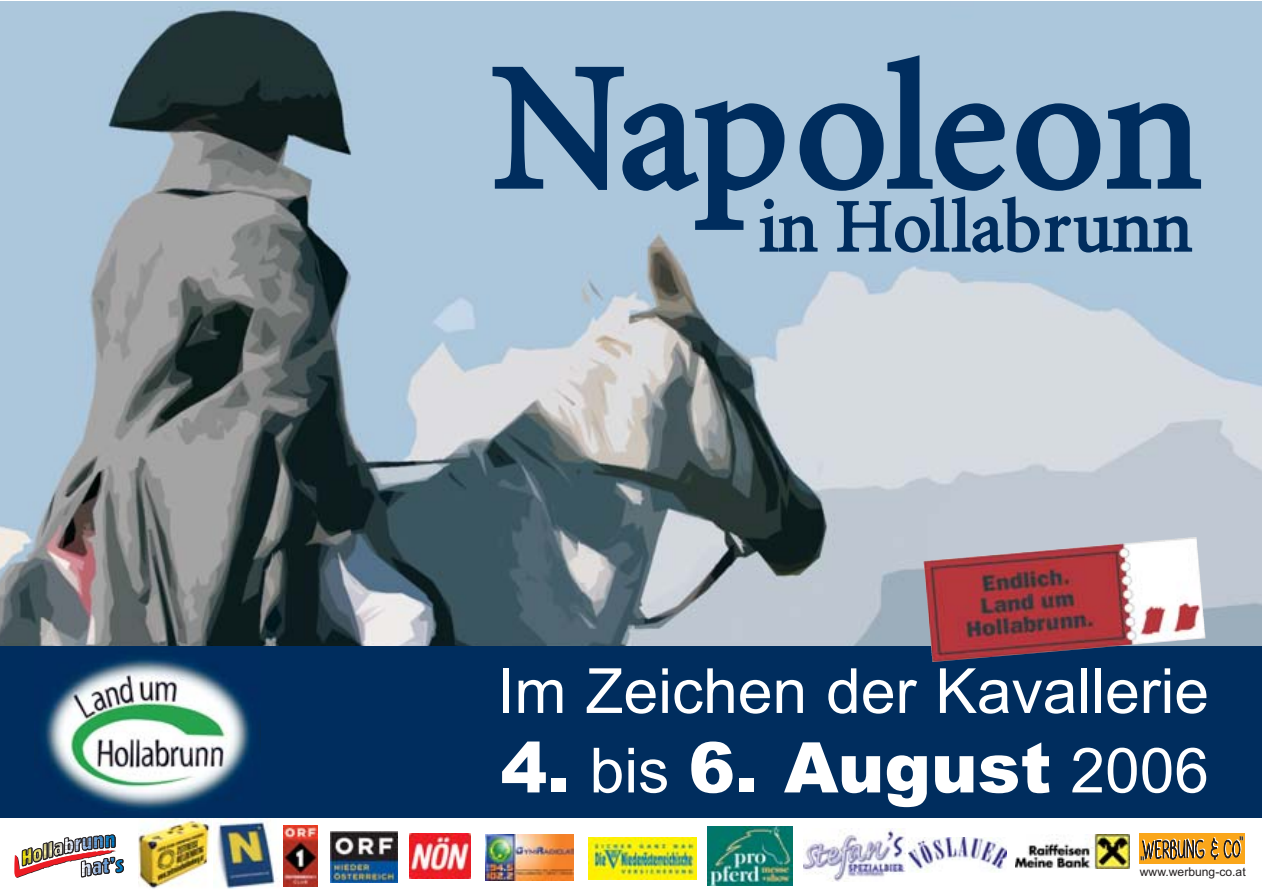
<style>
.page{position:relative;width:1263px;height:893px;background:#fff}
.page>*{position:absolute;margin:0;border:0;box-sizing:border-box;transform-origin:0 0}
.t1{font:179.1px "Minion";letter-spacing:-.005em;color:#002d5e}
.t2{font:74.4px "Minion";color:#002d5e}
.t3{font:900 69.9px "Arial";color:#fff}
.t4{font:62.4px "Arial";color:#fff}
.t5{font:12.3px "Comics Car Toon";color:#fff}
.t6{font:12px "Arial";color:#231f20}
.s1{font-weight:400;font-size:62.4px}
</style>
<div class="page">
<img style="left:0;top:2px;width:1261px;height:644px">
<div style="left:0;top:646px;width:1261px;height:172px;background:#002d5e"></div>
<img style="left:45px;top:658px;width:206px;height:152px">
<img style="left:923px;top:551px;width:282px;height:111px">
<img style="left:14px;top:835px;width:110px;height:43px">
<img style="left:485px;top:835px;width:88px;height:45px">
<img style="left:214px;top:818px;width:64px;height:71px">
<img style="left:330px;top:831px;width:67px;height:51px">
<img style="left:1015px;top:834px;width:114px;height:34px">
<img style="left:138px;top:818px;width:73px;height:71px">
<img style="left:410px;top:833px;width:60px;height:45px">
<img style="left:589px;top:837px;width:108px;height:43px">
<div style="left:1139px;top:834px;width:106px;height:30px;background:#faa61a"></div>
<svg style="left:1142px;top:833px;width:100px;height:27px"></svg>
<svg style="left:708px;top:826px;width:84px;height:60px"></svg>
<img style="left:708px;top:827px;width:85px;height:58px">
<img style="left:909px;top:838px;width:97px;height:34px">
<img style="left:803px;top:829px;width:102px;height:52px">
<img style="left:283px;top:825px;width:35px;height:62px">
<h1 class="t1" style="left:492px;top:59px;width:712px">Napoleon</h1>
<p class="t2" style="left:758px;top:198px;width:436px">in Hollabrunn</p>
<p class="t4" style="left:497px;top:668px;width:713px">Im Zeichen der Kavallerie</p>
<p class="t3" style="left:501px;top:742px;width:710px">4. <span class="s1">bis</span> 6. August <span class="s1">2006</span></p>
<p class="t5" style="left:1240px;top:834px;width:6px">"</p>
<p class="t6" style="left:1140px;top:867px;width:107px">www.werbung-co.at</p>
<p class="t5" style="left:1141px;top:855px;width:6px">"</p>
</div>
